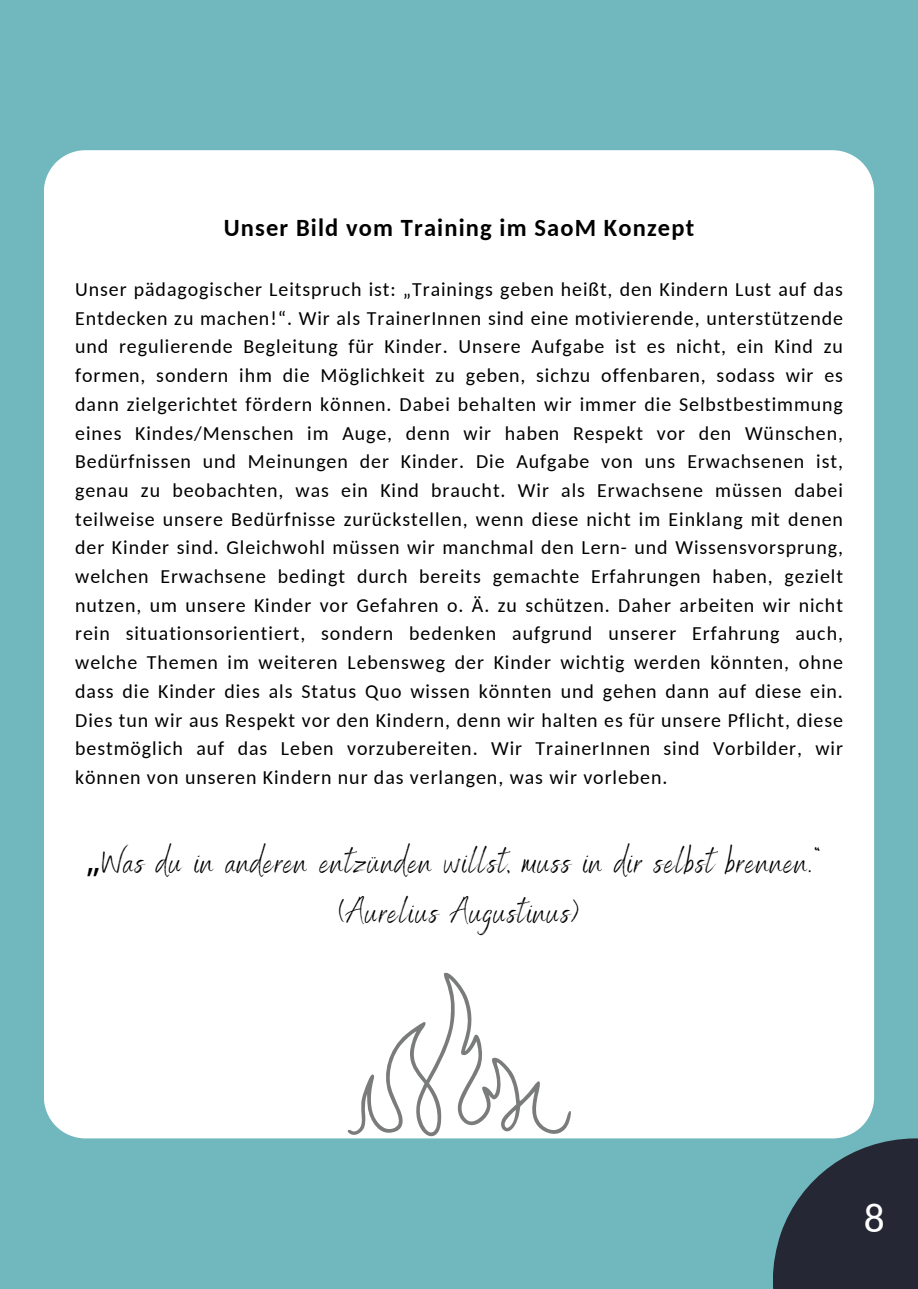
<style>
.page{position:relative;width:918px;height:1289px;background:#fff}
.page>*{position:absolute;margin:0;border:0;box-sizing:border-box;transform-origin:0 0}
.t1{font:41.25px "Carlito";color:#fff}
.t2{font:33.6px "Benedict";letter-spacing:.045em;color:#000}
.t3{font:700 24.45px "Carlito";letter-spacing:.05em;color:#000}
.t4{font:19.95px/28.7px "Carlito";letter-spacing:.045em;color:#000;text-align:justify}
.s1{font-family:"Noto Sans"}
</style>
<div class="page">
<div style="left:0;top:0;width:918px;height:1288px;background:#70b7be"></div>
<svg style="left:773px;top:1138px;width:145px;height:150px;fill:#252834"></svg>
<div style="left:44px;top:150px;width:830px;height:988px;background:#fff"></div>
<svg style="left:346px;top:972px;width:225px;height:165px;background:#f0f0f0"></svg>
<p class="t3" style="left:224px;top:218px;width:472px">Unser Bild vom Training im SaoM Konzept</p>
<p class="t4" style="left:75px;top:277px;width:769px">Unser pädagogischer Leitspruch ist: „Trainings geben heißt, den Kindern Lust auf das Entdecken zu machen!“. Wir als TrainerInnen sind eine motivierende, unterstützende und regulierende Begleitung für Kinder. Unsere Aufgabe ist es nicht, ein Kind zu formen, sondern ihm die Möglichkeit zu geben, sichzu offenbaren, sodass wir es dann zielgerichtet fördern können. Dabei behalten wir immer die Selbstbestimmung eines Kindes/Menschen im Auge, denn wir haben Respekt vor den Wünschen, Bedürfnissen und Meinungen der Kinder. Die Aufgabe von uns Erwachsenen ist, genau zu beobachten, was ein Kind braucht. Wir als Erwachsene müssen dabei teilweise unsere Bedürfnisse zurückstellen, wenn diese nicht im Einklang mit denen der Kinder sind. Gleichwohl müssen wir manchmal den Lern- und Wissensvorsprung, welchen Erwachsene bedingt durch bereits gemachte Erfahrungen haben, gezielt nutzen, um unsere Kinder vor Gefahren o. Ä. zu schützen. Daher arbeiten wir nicht rein situationsorientiert, sondern bedenken aufgrund unserer Erfahrung auch, welche Themen im weiteren Lebensweg der Kinder wichtig werden könnten, ohne dass die Kinder dies als Status Quo wissen könnten und gehen dann auf diese ein.<br>Dies tun wir aus Respekt vor den Kindern, denn wir halten es für unsere Pflicht, diese bestmöglich auf das Leben vorzubereiten. Wir TrainerInnen sind Vorbilder, wir können von unseren Kindern nur das verlangen, was wir vorleben.</p>
<p class="t2" style="left:86px;top:840px;width:735px"><span class="s1">„</span>Was du in anderen entzünden willst, muss in dir selbst brennen.“</p>
<p class="t2" style="left:339px;top:890px;width:241px">(Aurelius Augustinus)</p>
<p class="t1" style="left:864px;top:1200px;width:22px">8</p>
</div>
